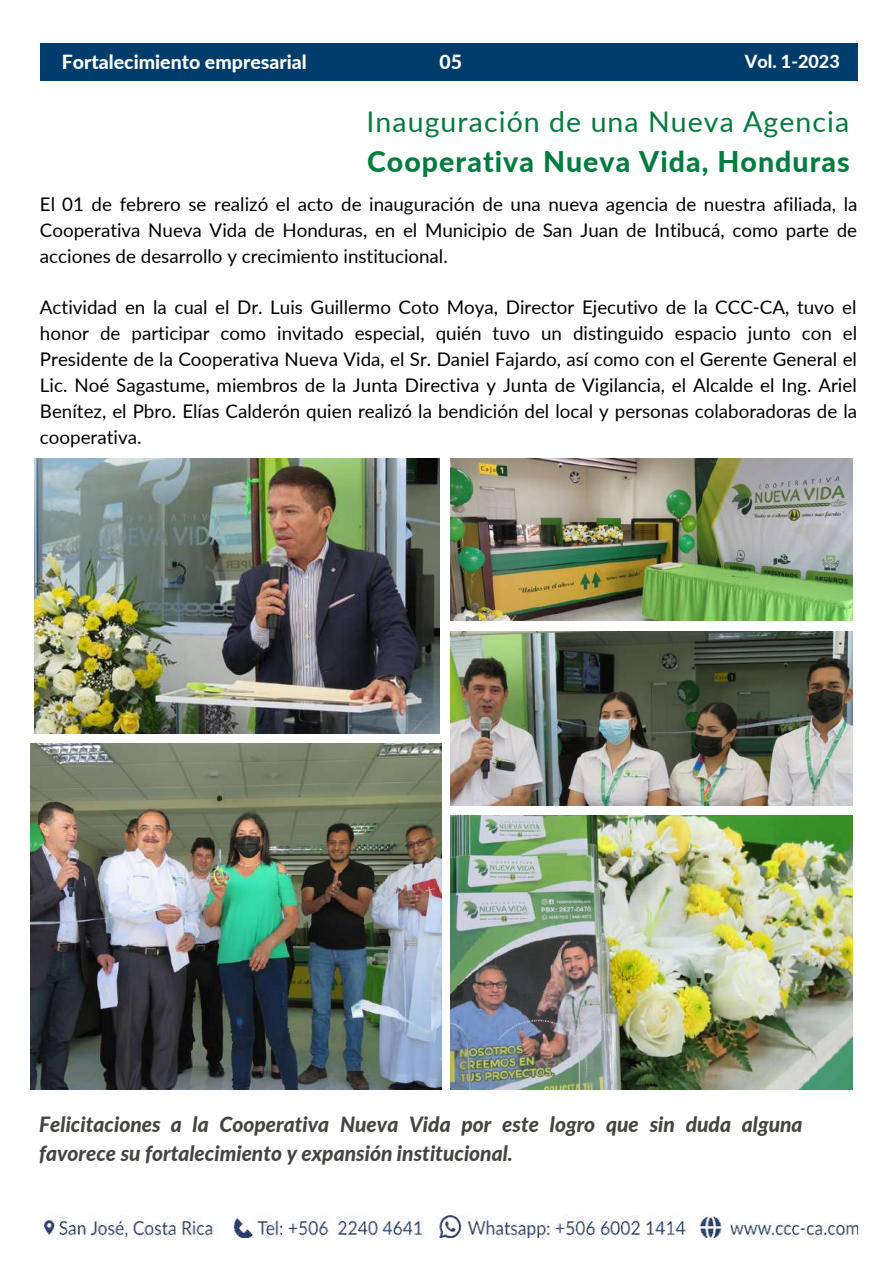
<style>
.page{position:relative;width:893px;height:1264px;background:#fff}
.page>*{position:absolute;margin:0;border:0;box-sizing:border-box;transform-origin:0 0}
.t1{font:28.5px "Lato";letter-spacing:.035em;color:#007c3e}
.t2{font:800 28.5px "Lato";letter-spacing:.035em;color:#007c3e}
.t3{font:italic 800 21px/29.2px "Lato";color:#444440}
.t4{font:800 19.5px "Lato";color:#fff}
.t5{font:18.75px/25.8px "Lato";color:#000;text-align:justify}
.t6{font:800 18px "Lato";color:#fff}
</style>
<div class="page">
<img style="left:44px;top:1215px;width:813px;height:22px">
<div style="left:40px;top:43px;width:817px;height:37px;background:#003d6c"></div>
<img style="left:35px;top:458px;width:405px;height:275px">
<img style="left:450px;top:458px;width:402px;height:162px">
<img style="left:31px;top:743px;width:410px;height:346px">
<img style="left:450px;top:631px;width:402px;height:174px">
<img style="left:450px;top:815px;width:402px;height:274px">
<p class="t4" style="left:62px;top:50px;width:246px">Fortalecimiento empresarial</p>
<p class="t4" style="left:439px;top:50px;width:24px">05</p>
<p class="t6" style="left:744px;top:50px;width:97px">Vol. 1-2023</p>
<h1 class="t1" style="left:366px;top:104px;width:484px">Inauguración de una Nueva Agencia</h1>
<h1 class="t2" style="left:367px;top:144px;width:484px">Cooperativa Nueva Vida, Honduras</h1>
<p class="t5" style="left:40px;top:191px;width:819px">El 01 de febrero se realizó el acto de inauguración de una nueva agencia de nuestra afiliada, la Cooperativa Nueva Vida de Honduras, en el Municipio de San Juan de Intibucá, como parte de acciones de desarrollo y crecimiento institucional.</p>
<p class="t5" style="left:40px;top:294px;width:818px">Actividad en la cual el Dr. Luis Guillermo Coto Moya, Director Ejecutivo de la CCC-CA, tuvo el honor de participar como invitado especial, quién tuvo un distinguido espacio junto con el Presidente de la Cooperativa Nueva Vida, el Sr. Daniel Fajardo, así como con el Gerente General el Lic. Noé Sagastume, miembros de la Junta Directiva y Junta de Vigilancia, el Alcalde el Ing. Ariel Benítez, el Pbro. Elías Calderón quien realizó la bendición del local y personas colaboradoras de la cooperativa.</p>
<p class="t3" style="left:39px;top:1108px;width:765px">Felicitaciones a la Cooperativa Nueva Vida por este logro que sin duda alguna favorece su fortalecimiento y expansión institucional.</p>
</div>
